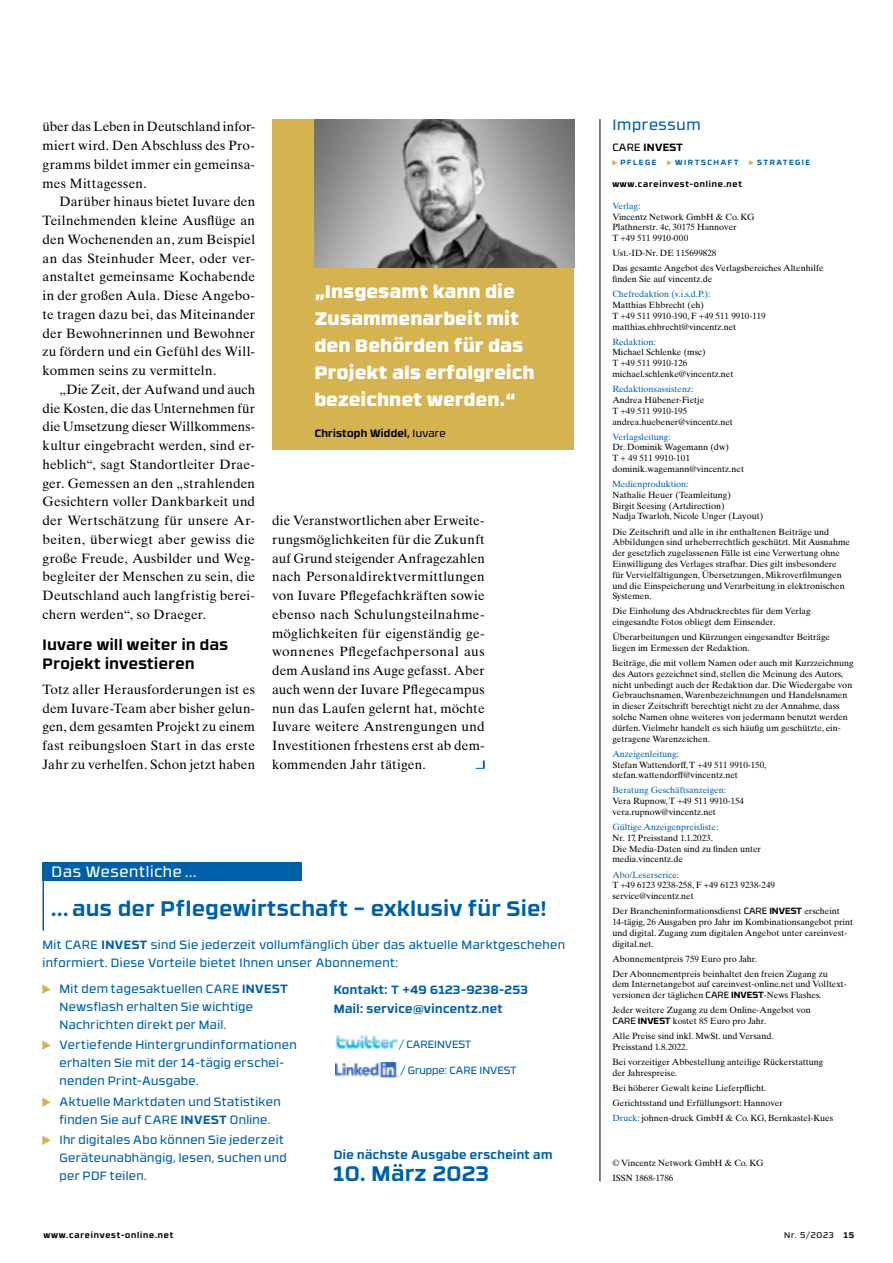
<style>
.page{position:relative;width:893px;height:1263px;background:#fff}
.page>*{position:absolute;margin:0;border:0;box-sizing:border-box;transform-origin:0 0}
.kasten_ues{font:700 21px "RB No 3.1";letter-spacing:.035em;color:#0060a7}
.kasten_klein_gt{font:700 21px "RB No 3.1";letter-spacing:.035em;color:#0060a7}
.zitat_gt{font:900 18px/27px "RB No 3.1";letter-spacing:.035em;color:#fff}
.zue{font:700 15px/18.8px "RB No 3.1";letter-spacing:.035em;color:#000}
.t1{font:15px "RB No 3.1";letter-spacing:.05em;color:#fff}
.rubrikzeile{font:15px "RB No 3.1";letter-spacing:.05em;color:#0060a7}
.gt_ohne_einzug{font:13.5px/18.8px "Times Ten Pro";letter-spacing:.01em;color:#000;text-align:justify}
.gt_mit_einzug{font:13.5px/18.8px "Times Ten Pro";letter-spacing:.015em;color:#000;text-align:justify}
.kasten_groß_gt{font:12px/18px "RB No 3.1";letter-spacing:.035em;color:#0060a7}
.kasten_klein_gt-2{font:700 12px/18.8px "RB No 3.1";letter-spacing:.035em;color:#0060a7}
.bu_autor{font:700 10.5px "RB No 3.1";letter-spacing:.025em;color:#000}
.vs_vorspann{font:10.5px "RB No 3.1";color:#0060a7}
.kasten_klein_gt-3{font:10.5px "RB No 3.1";color:#0060a7}
.t2{font:9px/10.8px "Times Ten Pro";color:#000}
.t3{font:700 8.25px "RB No 3.1";letter-spacing:.1em;color:#000}
.t4{font:8.25px "RB No 3.1";letter-spacing:.1em;color:#000}
.t5{font:700 7.5px "RB No 3.1";letter-spacing:.2em;color:#0060a7}
.s1{font-weight:400}
.s2{font-weight:700}
.s3{color:#0060a7}
.s4{font-family:"RB No 3.1"}
.s5{font-family:"RB No 3.1";font-weight:700}
</style>
<div class="page">
<hr style="left:600px;top:119px;width:1px;height:1062px;background:#000">
<img style="left:336px;top:1035px;width:61px;height:14px">
<img style="left:336px;top:1063px;width:63px;height:13px">
<div style="left:334px;top:1061px;width:67px;height:17px;border:1px solid #fff"></div>
<div style="left:43px;top:862px;width:259px;height:19px;background:#0060a7"></div>
<hr style="left:43px;top:863px;width:1px;height:68px;background:#0060a7">
<svg style="left:476px;top:760px;width:9px;height:9px"></svg>
<div style="left:272px;top:119px;width:302px;height:331px;background:#d5b350"></div>
<img style="left:315px;top:119px;width:259px;height:149px">
<p class="gt_ohne_einzug" style="left:43px;top:117px;width:214px">über das Leben in Deutschland infor&shy;miert wird. Den Abschluss des Pro&shy;gramms bildet immer ein gemeinsa&shy;mes Mittagessen.</p>
<p class="gt_mit_einzug" style="left:43px;top:192px;width:214px;text-indent:17px">Darüber hinaus bietet Iuvare den Teilnehmenden kleine Ausflüge an den Wochenenden an, zum Beispiel an das Steinhuder Meer, oder ver&shy;anstaltet gemeinsame Kochabende in der großen Aula. Diese Angebo&shy;te tragen dazu bei, das Miteinander der Bewohnerinnen und Bewohner zu fördern und ein Gefühl des Will&shy;kommen seins zu vermitteln.</p>
<p class="gt_mit_einzug" style="left:43px;top:380px;width:214px;text-indent:17px">„Die Zeit, der Aufwand und auch die Kosten, die das Unternehmen für die Umsetzung dieser Willkommens&shy;kultur eingebracht werden, sind er&shy;heblich“, sagt Standortleiter Drae&shy;ger. Gemessen an den „strahlenden Gesichtern voller Dankbarkeit und der Wertschätzung für unsere Ar&shy;beiten, überwiegt aber gewiss die große Freude, Ausbilder und Weg&shy;begleiter der Menschen zu sein, die Deutschland auch langfristig berei&shy;chern werden“, so Draeger.</p>
<p class="zue" style="left:43px;top:634px;width:187px">Iuvare will weiter in das<br>Projekt investieren</p>
<p class="gt_ohne_einzug" style="left:43px;top:680px;width:214px">Totz aller Herausforderungen ist es dem Iuvare-Team aber bisher gelun&shy;gen, dem gesamten Projekt zu einem fast reibungsloen Start in das erste Jahr zu verhelfen. Schon jetzt haben</p>
<p class="zitat_gt" style="left:315px;top:277px;width:221px">„Insgesamt kann die<br>Zusammenarbeit mit den Behörden für das<br>Projekt als erfolgreich bezeichnet werden.“</p>
<p class="bu_autor" style="left:315px;top:425px;width:133px">Christoph Widdel, <span class="s1">Iuvare</span></p>
<p class="gt_ohne_einzug" style="left:272px;top:511px;width:214px">die Veranstwortlichen aber Erweite&shy;rungsmöglichkeiten für die Zukunft auf Grund steigender Anfragezahlen nach Personaldirektvermittlungen von Iuvare Pflegefachkräften sowie ebenso nach Schulungsteilnahme&shy;möglichkeiten für eigenständig ge&shy;wonnenes Pflegefachpersonal aus dem Ausland ins Auge gefasst. Aber auch wenn der Iuvare Pflegecampus nun das Laufen gelernt hat, möchte Iuvare weitere Anstrengungen und Investitionen frhestens erst ab dem&shy;kommenden Jahr tätigen.</p>
<p class="t1" style="left:52px;top:860px;width:146px">Das Wesentliche ...</p>
<p class="kasten_ues" style="left:51px;top:891px;width:497px">... aus der Pflegewirtschaft – exklusiv für Sie!</p>
<p class="kasten_groß_gt" style="left:43px;top:935px;width:524px">Mit CARE <span class="s2">INVEST</span> sind Sie jederzeit vollumfänglich über das aktuelle Marktgeschehen informiert. Diese Vorteile bietet Ihnen unser Abonnement:</p>
<p class="kasten_groß_gt" style="left:60px;top:979px;width:230px">Mit dem tagesaktuellen CARE <span class="s2">INVEST<br></span>Newsflash erhalten Sie wichtige<br>Nachrichten direkt per Mail.</p>
<p class="kasten_groß_gt" style="left:60px;top:1035px;width:239px">Vertiefende Hintergrundinformationen erhalten Sie mit der 14-tägig erschei&shy;nenden Print-Ausgabe.</p>
<p class="kasten_groß_gt" style="left:60px;top:1091px;width:223px">Aktuelle Marktdaten und Statistiken finden Sie auf CARE <span class="s2">INVEST</span> Online.</p>
<p class="kasten_groß_gt" style="left:60px;top:1129px;width:229px">Ihr digitales Abo können Sie jederzeit<br>Geräteunabhängig, lesen, suchen und per PDF teilen.</p>
<p class="kasten_klein_gt-2" style="left:334px;top:979px;width:196px">Kontakt: T +49 6123-9238-253<br>Mail: service@vincentz.net</p>
<p class="kasten_klein_gt-3" style="left:399px;top:1036px;width:74px">/ CAREINVEST</p>
<p class="vs_vorspann" style="left:401px;top:1063px;width:118px">/ Gruppe: CARE INVEST</p>
<p class="kasten_klein_gt-2" style="left:334px;top:1144px;width:220px">Die nächste Ausgabe erscheint am</p>
<p class="kasten_klein_gt" style="left:334px;top:1157px;width:157px">10. März 2023</p>
<p class="rubrikzeile" style="left:612px;top:114px;width:90px">Impressum</p>
<p class="bu_autor" style="left:612px;top:139px;width:72px"><span class="s1">CARE</span> INVEST</p>
<p class="t5" style="left:620px;top:157px;width:38px">PFLEGE</p>
<p class="t5" style="left:675px;top:157px;width:65px">WIRTSCHAFT</p>
<p class="t5" style="left:757px;top:157px;width:55px">STRATEGIE</p>
<p class="t3" style="left:612px;top:177px;width:131px">www.careinvest-online.net</p>
<p class="t2" style="left:612px;top:200px;width:144px"><span class="s3">Verlag:<br></span>Vincentz Network GmbH &amp; Co. KG<br>Plathnerstr. 4c, 30175 Hannover<br>T +49 511 9910-000</p>
<p class="t2" style="left:612px;top:248px;width:106px">Ust.-ID-Nr. DE 115699828</p>
<p class="t2" style="left:612px;top:263px;width:213px">Das gesamte Angebot des Verlagsbereiches Altenhilfe finden Sie auf vincentz.de</p>
<p class="t2" style="left:612px;top:289px;width:155px"><span class="s3">Chefredaktion (v.i.s.d.P.):<br></span>Matthias Ehbrecht (eh)<br>T +49 511 9910-190, F +49 511 9910-119 matthias.ehbrecht@vincentz.net</p>
<p class="t2" style="left:612px;top:336px;width:123px"><span class="s3">Redaktion:<br></span>Michael Schlenke (msc)<br>T +49 511 9910-126 michael.schlenke@vincentz.net</p>
<p class="t2" style="left:612px;top:384px;width:122px"><span class="s3">Redaktionsassistenz:<br></span>Andrea Hübener-Fietje<br>T +49 511 9910-195 andrea.huebener@vincentz.net</p>
<p class="t2" style="left:612px;top:431px;width:133px"><span class="s3">Verlagsleitung:<br></span>Dr. Dominik Wagemann (dw)<br>T + 49 511 9910-101 dominik.wagemann@vincentz.net</p>
<p class="t2" style="left:612px;top:478px;width:152px"><span class="s3">Medienproduktion:<br></span>Nathalie Heuer (Teamleitung)<br>Birgit Seesing (Artdirection)<br>Nadja Twarloh, Nicole Unger (Layout)</p>
<p class="t2" style="left:612px;top:526px;width:239px">Die Zeitschrift und alle in ihr enthaltenen Beiträge und Abbildungen sind urheberrechtlich geschützt. Mit Ausnahme der gesetzlich zugelassenen Fälle ist eine Verwertung ohne Einwilligung des Verlages strafbar. Dies gilt insbesondere für Vervielfältigungen, Übersetzungen, Mikroverfilmungen und die Einspeicherung und Verarbeitung in elektronischen Systemen.</p>
<p class="t2" style="left:612px;top:606px;width:200px">Die Einholung des Abdruckrechtes für dem Verlag eingesandte Fotos obliegt dem Einsender.</p>
<p class="t2" style="left:612px;top:632px;width:219px">Überarbeitungen und Kürzungen eingesandter Beiträge liegen im Ermessen der Redaktion.</p>
<p class="t2" style="left:612px;top:657px;width:243px">Beiträge, die mit vollem Namen oder auch mit Kurzzeichnung des Autors gezeichnet sind, stellen die Meinung des Autors, nicht unbedingt auch der Redaktion dar. Die Wiedergabe von Gebrauchsnamen, Warenbezeichnungen und Handelsnamen in dieser Zeitschrift berechtigt nicht zu der Annahme, dass solche Namen ohne weiteres von jedermann benutzt werden dürfen. Vielmehr handelt es sich häufig um geschützte, ein&shy;getragene Warenzeichen.</p>
<p class="t2" style="left:612px;top:748px;width:156px"><span class="s3">Anzeigenleitung:<br></span>Stefan Wattendorff, T +49 511 9910-150, stefan.wattendorff@vincentz.net</p>
<p class="t2" style="left:612px;top:785px;width:133px"><span class="s3">Beratung Geschäftsanzeigen:<br></span>Vera Rupnow, T +49 511 9910-154 vera.rupnow@vincentz.net</p>
<p class="t2" style="left:612px;top:821px;width:150px"><span class="s3">Gültige Anzeigenpreisliste:<br></span>Nr. 17, Preisstand 1.1.2023.<br>Die Media-Daten sind zu finden unter media.vincentz.de</p>
<p class="t2" style="left:612px;top:869px;width:164px"><span class="s3">Abo/Leserserice:<br></span>T +49 6123 9238-258, F +49 6123 9238-249 service@vincentz.net</p>
<p class="t2" style="left:612px;top:906px;width:242px">Der Brancheninformationsdienst <span class="s4">CARE</span> <span class="s5">INVEST</span> erscheint 14-tägig, 26 Ausgaben pro Jahr im Kombinationsangebot print und digital. Zugang zum digitalen Angebot unter careinvest&shy;digital.net.</p>
<p class="t2" style="left:612px;top:953px;width:147px">Abonnementpreis 759 Euro pro Jahr.</p>
<p class="t2" style="left:612px;top:968px;width:236px">Der Abonnementpreis beinhaltet den freien Zugang zu<br>dem Internetangebot auf careinvest-online.net und Volltext&shy;versionen der täglichen <span class="s4">CARE</span> <span class="s5">INVEST</span>-News Flashes.</p>
<p class="t2" style="left:612px;top:1005px;width:200px">Jeder weitere Zugang zu dem Online-Angebot von<br><span class="s4">CARE</span> <span class="s5">INVEST</span> kostet 85 Euro pro Jahr.</p>
<p class="t2" style="left:612px;top:1031px;width:163px">Alle Preise sind inkl. MwSt. und Versand.<br>Preisstand 1.8.2022.</p>
<p class="t2" style="left:612px;top:1056px;width:212px">Bei vorzeitiger Abbestellung anteilige Rückerstattung der Jahrespreise.</p>
<p class="t2" style="left:612px;top:1082px;width:156px">Bei höherer Gewalt keine Lieferpflicht.</p>
<p class="t2" style="left:612px;top:1097px;width:172px">Gerichtsstand und Erfüllungsort: Hannover</p>
<p class="t2" style="left:612px;top:1112px;width:222px"><span class="s3">Druck:</span> johnen-druck GmbH &amp; Co. KG, Bernkastel-Kues</p>
<p class="t2" style="left:612px;top:1157px;width:153px">© Vincentz Network GmbH &amp; Co. KG</p>
<p class="t2" style="left:612px;top:1172px;width:63px">ISSN 1868-1786</p>
<p class="t3" style="left:44px;top:1228px;width:131px">www.careinvest-online.net</p>
<p class="t4" style="left:784px;top:1229px;width:72px">Nr. 5/2023 <span class="s2">15</span></p>
</div>
